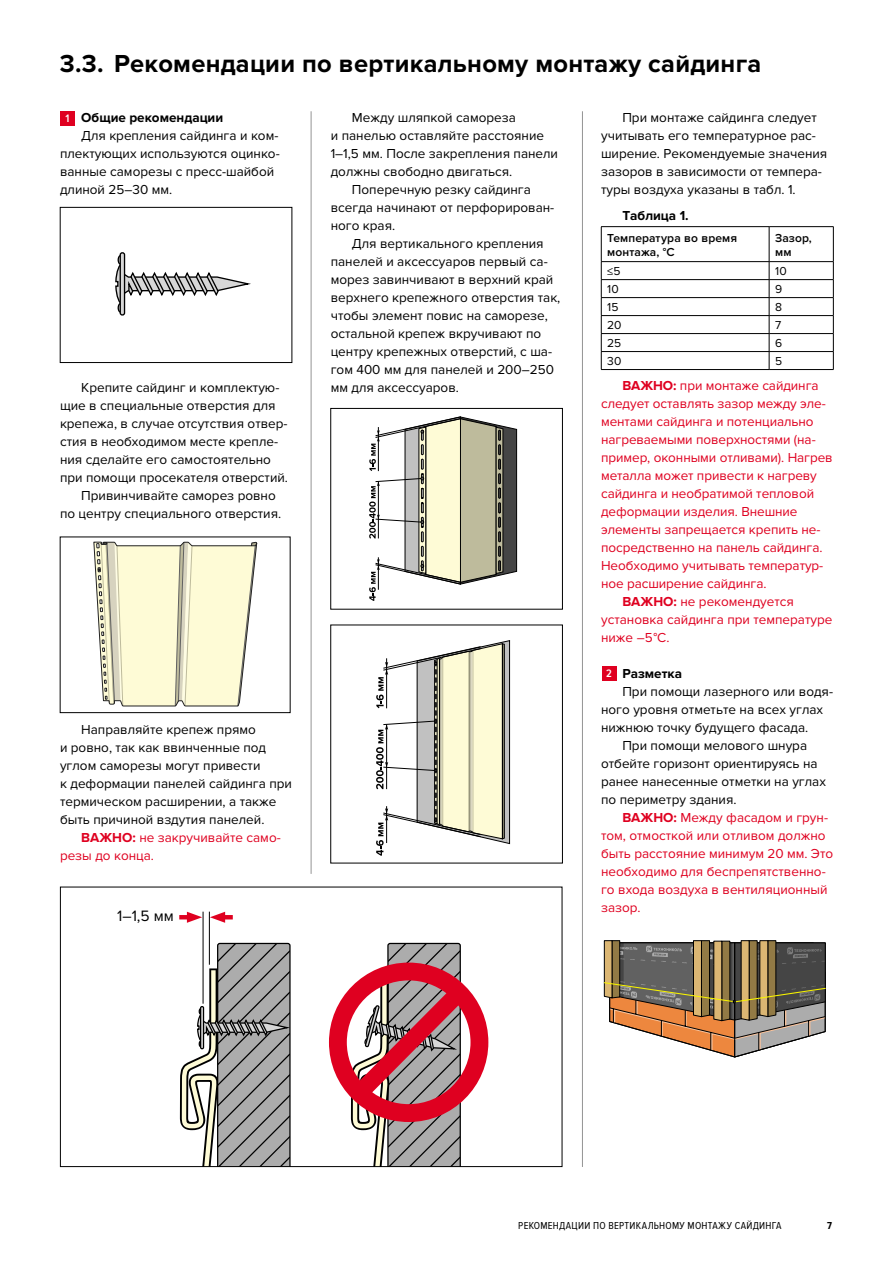
<style>
.page{position:relative;width:893px;height:1263px;background:#fff}
.page>*{position:absolute;margin:0;border:0;box-sizing:border-box;transform-origin:0 0}
.t1{font:700 25.5px "Proxima Nova";letter-spacing:.01em;color:#000}
.t2{font:15.6px "Proxima Nova";color:#000}
.t3{font:13.5px/18px "Proxima Nova";color:#000}
.t4{font:13.5px/18px "Proxima Nova";letter-spacing:-.005em;color:#df0020}
.t5{font:700 13.5px "Proxima Nova";color:#000}
.t6{font:600 12px/13.5px "Proxima Nova";letter-spacing:.01em;color:#000}
.t7{font:12px "Proxima Nova";letter-spacing:.01em;color:#000}
.t8{font:600 11.25px "Proxima Nova Cond";color:#fff}
.t9{font:10.5px "Proxima Nova Cond";letter-spacing:.025em;color:#000}
.t10{font:700 10.5px "Proxima Nova Cond";color:#000}
.s1{font-weight:700}
</style>
<div class="page">
<svg style="left:179px;top:943px;width:112px;height:222px"></svg>
<svg style="left:329px;top:942px;width:159px;height:223px"></svg>
<hr style="left:203px;top:912px;width:1px;height:92px;background:#000">
<hr style="left:209px;top:912px;width:1px;height:53px;background:#000">
<svg style="left:210px;top:912px;width:23px;height:11px"></svg>
<svg style="left:179px;top:912px;width:23px;height:11px"></svg>
<div style="left:60px;top:887px;width:502px;height:280px;border:1px solid #000"></div>
<div style="left:120px;top:253px;width:5px;height:62px;background:#d7d7d7;border-radius:2px"></div>
<div style="left:120px;top:252px;width:5px;height:64px;border:1px solid #000;border-radius:2px"></div>
<svg style="left:115px;top:254px;width:136px;height:59px"></svg>
<div style="left:60px;top:207px;width:232px;height:156px;border:1px solid #000"></div>
<svg style="left:369px;top:416px;width:148px;height:185px"></svg>
<div style="left:331px;top:408px;width:232px;height:201px;border:1px solid #000"></div>
<svg style="left:376px;top:640px;width:134px;height:216px"></svg>
<hr style="left:311px;top:111px;width:1px;height:763px;background:#949494">
<hr style="left:582px;top:111px;width:1px;height:1056px;background:#949494">
<div style="left:60px;top:111px;width:15px;height:15px;background:#df0020"></div>
<hr style="left:601px;top:226px;width:168px;height:1px;background:#000">
<hr style="left:601px;top:227px;width:1px;height:34px;background:#000">
<hr style="left:769px;top:226px;width:64px;height:1px;background:#000">
<hr style="left:769px;top:227px;width:1px;height:34px;background:#000">
<hr style="left:833px;top:227px;width:1px;height:34px;background:#000">
<hr style="left:601px;top:261px;width:168px;height:1px;background:#000">
<hr style="left:769px;top:261px;width:64px;height:1px;background:#000">
<hr style="left:601px;top:279px;width:168px;height:1px;background:#000">
<hr style="left:769px;top:279px;width:64px;height:1px;background:#000">
<hr style="left:601px;top:297px;width:168px;height:1px;background:#000">
<hr style="left:769px;top:297px;width:64px;height:1px;background:#000">
<hr style="left:601px;top:315px;width:168px;height:1px;background:#000">
<hr style="left:769px;top:315px;width:64px;height:1px;background:#000">
<hr style="left:601px;top:333px;width:168px;height:1px;background:#000">
<hr style="left:769px;top:333px;width:64px;height:1px;background:#000">
<hr style="left:601px;top:351px;width:168px;height:1px;background:#000">
<svg style="left:601px;top:262px;width:1px;height:107px"></svg>
<hr style="left:769px;top:351px;width:64px;height:1px;background:#000">
<svg style="left:769px;top:262px;width:1px;height:107px"></svg>
<svg style="left:833px;top:262px;width:1px;height:107px"></svg>
<hr style="left:601px;top:369px;width:168px;height:1px;background:#000">
<hr style="left:769px;top:369px;width:64px;height:1px;background:#000">
<div style="left:602px;top:666px;width:15px;height:15px;background:#df0020"></div>
<svg style="left:603px;top:940px;width:223px;height:117px;background:#99856e"></svg>
<svg style="left:93px;top:541px;width:164px;height:166px;background:#eeecce"></svg>
<h1 class="t1" style="left:60px;top:49px;width:703px">3.3. Рекомендации по вертикальному монтажу сайдинга</h1>
<p class="t5" style="left:81px;top:110px;width:144px">Общие рекомендации</p>
<p class="t3" style="left:60px;top:127px;width:221px;text-indent:21px">Для крепления сайдинга и ком&shy;плектующих используются оцинко&shy;ванные саморезы с пресс-шайбой длиной 25–30 мм.</p>
<p class="t3" style="left:352px;top:109px;width:165px">Между шляпкой самореза</p>
<p class="t3" style="left:331px;top:127px;width:215px">и панелью оставляйте расстояние</p>
<p class="t3" style="left:331px;top:145px;width:229px">1–1,5 мм. После закрепления панели</p>
<p class="t3" style="left:331px;top:163px;width:183px">должны свободно двигаться.</p>
<p class="t3" style="left:352px;top:181px;width:180px">Поперечную резку сайдинга</p>
<p class="t3" style="left:331px;top:199px;width:225px">всегда начинают от перфорирован-</p>
<p class="t3" style="left:331px;top:217px;width:66px">ного края.</p>
<p class="t3" style="left:352px;top:235px;width:193px">Для вертикального крепления</p>
<p class="t3" style="left:331px;top:253px;width:219px">панелей и аксессуаров первый са-</p>
<p class="t3" style="left:331px;top:271px;width:224px">морез завинчивают в верхний край</p>
<p class="t3" style="left:331px;top:289px;width:231px">верхнего крепежного отверстия так,</p>
<p class="t3" style="left:331px;top:307px;width:219px">чтобы элемент повис на саморезе,</p>
<p class="t3" style="left:331px;top:325px;width:212px">остальной крепеж вкручивают по</p>
<p class="t3" style="left:331px;top:342px;width:223px">центру крепежных отверстий, с ша-</p>
<p class="t3" style="left:331px;top:360px;width:225px">гом 400 мм для панелей и 200–250</p>
<p class="t3" style="left:331px;top:378px;width:130px">мм для аксессуаров.</p>
<p class="t8" style="left:65px;top:112px;width:5px">1</p>
<p class="t3" style="left:601px;top:109px;width:228px;text-indent:21px">При монтаже сайдинга следует учитывать его температурное рас&shy;ширение. Рекомендуемые значения зазоров в зависимости от темпера&shy;туры воздуха указаны в табл. 1.</p>
<p class="t5" style="left:622px;top:208px;width:68px">Таблица 1.</p>
<p class="t6" style="left:607px;top:232px;width:131px">Температура во время монтажа, °С</p>
<p class="t6" style="left:775px;top:232px;width:38px">Зазор, мм</p>
<p class="t7" style="left:607px;top:264px;width:15px">≤5</p>
<p class="t7" style="left:775px;top:264px;width:13px">10</p>
<p class="t7" style="left:607px;top:282px;width:13px">10</p>
<p class="t7" style="left:775px;top:282px;width:9px">9</p>
<p class="t7" style="left:607px;top:300px;width:13px">15</p>
<p class="t7" style="left:775px;top:300px;width:8px">8</p>
<p class="t7" style="left:607px;top:318px;width:16px">20</p>
<p class="t7" style="left:775px;top:318px;width:8px">7</p>
<p class="t7" style="left:607px;top:336px;width:16px">25</p>
<p class="t7" style="left:775px;top:336px;width:9px">6</p>
<p class="t7" style="left:607px;top:354px;width:16px">30</p>
<p class="t7" style="left:775px;top:354px;width:9px">5</p>
<p class="t4" style="left:622px;top:377px;width:198px"><span class="s1">Важно:</span> при монтаже сайдинга</p>
<p class="t4" style="left:601px;top:395px;width:226px">следует оставлять зазор между эле-</p>
<p class="t4" style="left:601px;top:413px;width:214px">ментами сайдинга и потенциально</p>
<p class="t4" style="left:601px;top:431px;width:216px">нагреваемыми поверхностями (на-</p>
<p class="t4" style="left:601px;top:449px;width:233px">пример, оконными отливами). Нагрев</p>
<p class="t4" style="left:601px;top:467px;width:217px">металла может привести к нагреву</p>
<p class="t4" style="left:601px;top:485px;width:215px">сайдинга и необратимой тепловой</p>
<p class="t4" style="left:601px;top:503px;width:198px">деформации изделия. Внешние</p>
<p class="t4" style="left:601px;top:521px;width:221px">элементы запрещается крепить не-</p>
<p class="t4" style="left:601px;top:539px;width:223px">посредственно на панель сайдинга.</p>
<p class="t4" style="left:601px;top:557px;width:224px">Необходимо учитывать температур-</p>
<p class="t4" style="left:601px;top:575px;width:167px">ное расширение сайдинга.</p>
<p class="t4" style="left:622px;top:593px;width:173px"><span class="s1">Важно:</span> не рекомендуется</p>
<p class="t4" style="left:601px;top:611px;width:233px">установка сайдинга при температуре</p>
<p class="t4" style="left:601px;top:629px;width:70px">ниже –5 °С.</p>
<p class="t5" style="left:622px;top:666px;width:61px">Разметка</p>
<p class="t3" style="left:622px;top:683px;width:212px">При помощи лазерного или водя-</p>
<p class="t3" style="left:601px;top:701px;width:224px">ного уровня отметьте на всех углах</p>
<p class="t3" style="left:601px;top:719px;width:209px">нижнюю точку будущего фасада.</p>
<p class="t3" style="left:622px;top:737px;width:186px">При помощи мелового шнура</p>
<p class="t3" style="left:601px;top:755px;width:218px">отбейте горизонт ориентируясь на</p>
<p class="t3" style="left:601px;top:773px;width:226px">ранее нанесенные отметки на углах</p>
<p class="t3" style="left:601px;top:791px;width:137px">по периметру здания.</p>
<p class="t4" style="left:622px;top:809px;width:207px"><span class="s1">ВАЖНО:</span> Между фасадом и грун-</p>
<p class="t4" style="left:601px;top:827px;width:226px">том, отмосткой или отливом должно</p>
<p class="t4" style="left:601px;top:845px;width:234px">быть расстояние минимум 20 мм. Это</p>
<p class="t4" style="left:601px;top:863px;width:226px">необходимо для беспрепятственно-</p>
<p class="t4" style="left:601px;top:881px;width:228px">го входа воздуха в вентиляционный</p>
<p class="t4" style="left:601px;top:899px;width:41px">зазор.</p>
<p class="t3" style="left:81px;top:379px;width:200px">Крепите сайдинг и комплектую-</p>
<p class="t3" style="left:60px;top:397px;width:217px">щие в специальные отверстия для</p>
<p class="t3" style="left:60px;top:415px;width:229px">крепежа, в случае отсутствия отвер-</p>
<p class="t3" style="left:60px;top:433px;width:220px">стия в необходимом месте крепле-</p>
<p class="t3" style="left:60px;top:451px;width:212px">ния сделайте его самостоятельно</p>
<p class="t3" style="left:60px;top:469px;width:230px">при помощи просекателя отверстий.</p>
<p class="t3" style="left:81px;top:487px;width:196px">Привинчивайте саморез ровно</p>
<p class="t3" style="left:60px;top:505px;width:223px">по центру специального отверстия.</p>
<p class="t8" style="left:606px;top:667px;width:7px">2</p>
<p class="t3" style="left:60px;top:721px;width:234px;text-indent:21px">Направляйте крепеж прямо<br>и ровно, так как ввинченные под углом саморезы могут привести<br>к деформации панелей сайдинга при термическом расширении, а также быть причиной вздутия панелей.</p>
<p class="t4" style="left:60px;top:829px;width:222px;text-indent:21px"><span class="s1">Важно:</span> не закручивайте само&shy;резы до конца.</p>
<p class="t2" style="left:117px;top:906px;width:58px">1–1,5 мм</p>
<p class="t9" style="left:518px;top:1220px;width:23px">РЕ КОМЕНДА</p>
<p class="t9" style="left:572px;top:1220px;width:211px">ЦИИ по вертикальному монтажу САЙДИН ГА</p>
<p class="t10" style="left:827px;top:1219px;width:6px">7</p>
</div>
